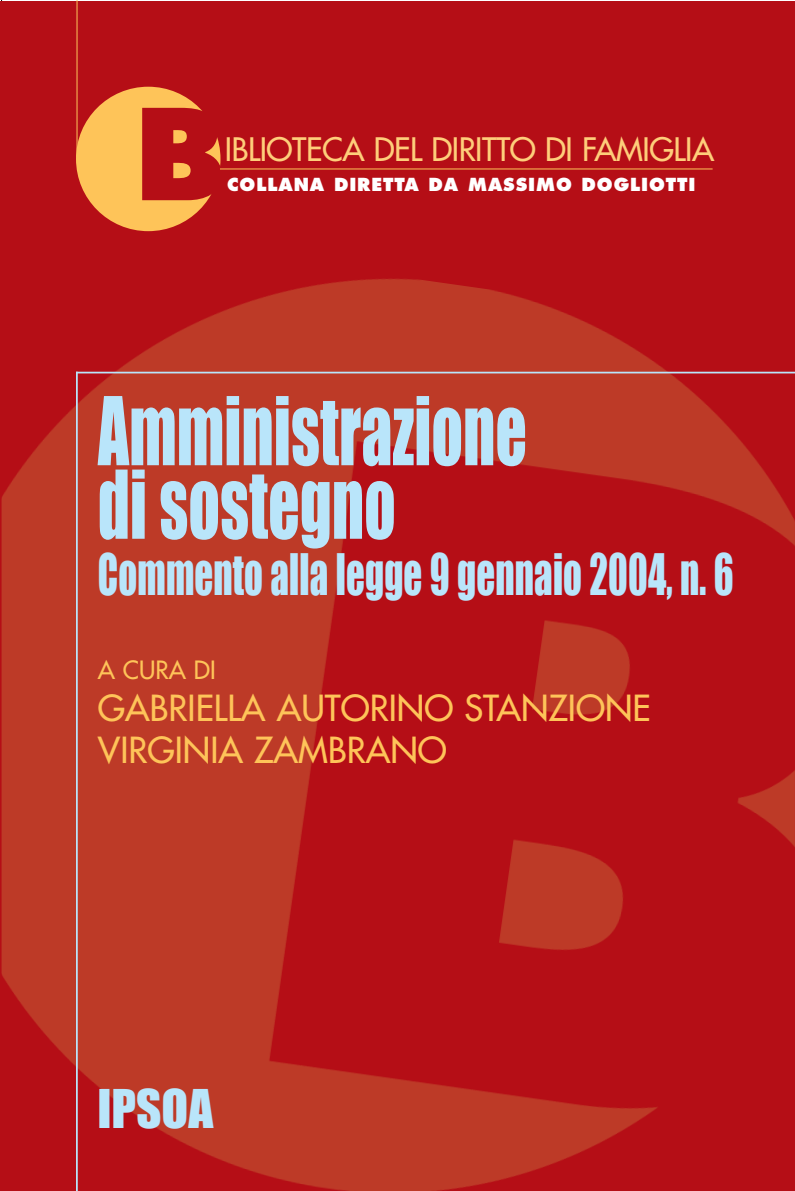
<style>
.page{position:relative;width:795px;height:1191px;background:#fff}
.page>*{position:absolute;margin:0;border:0;box-sizing:border-box;transform-origin:0 0}
.t1{font:800 122.5px "Futura";color:#b50e16}
.t2{font:87.5px/73.5px "Impact";letter-spacing:.005em;color:#b9e5fa;scale:.7 1}
.t3{font:52.5px "Impact";letter-spacing:.005em;color:#b9e5fa;scale:.7 1}
.t4{font:49px "Impact";color:#b9e5fa}
.t5{font:35px/42px "Futura";color:#fec459}
.t6{font:31.5px "Futura";letter-spacing:-.015em;color:#fece7a}
.t7{font:24.5px "Futura";color:#fec459}
.t8{font:800 17.5px "Futura";letter-spacing:.05em;color:#fff}
</style>
<div class="page">
<div style="left:0;top:1px;width:795px;height:1190px;background:#b50e16"></div>
<img style="left:2px;top:278px;width:793px;height:913px">
<hr style="left:76px;top:372px;width:719px;height:1px;background:#b9e5fa">
<hr style="left:76px;top:372px;width:2px;height:819px;background:#b9e5fa">
<hr style="left:77px;top:1px;width:1px;height:156px;background:#fec459">
<div style="left:76px;top:87px;width:144px;height:144px;background:#fec459;border-radius:50%"></div>
<hr style="left:220px;top:169px;width:492px;height:1px;background:#fec459">
<h1 class="t1" style="left:135px;top:79px;width:92px">B</h1>
<p class="t6" style="left:225px;top:128px;width:491px">IBLIOTECA DEL DIRITTO DI FAMIGLIA</p>
<p class="t8" style="left:227px;top:174px;width:469px">COLLANA DIRETTA DA MASSIMO DOGLIOTTI</p>
<h2 class="t2" style="left:98px;top:392px;width:614px">Amministrazione di sostegno</h2>
<h3 class="t3" style="left:98px;top:533px;width:909px">Commento alla legge 9 gennaio 2004, n. 6</h3>
<p class="t7" style="left:98px;top:654px;width:119px">A CURA DI</p>
<p class="t5" style="left:98px;top:686px;width:554px">GABRIELLA AUTORINO STANZIONE<br>VIRGINIA ZAMBRANO</p>
<h3 class="t4" style="left:97px;top:1070px;width:117px">IPSOA</h3>
</div>
